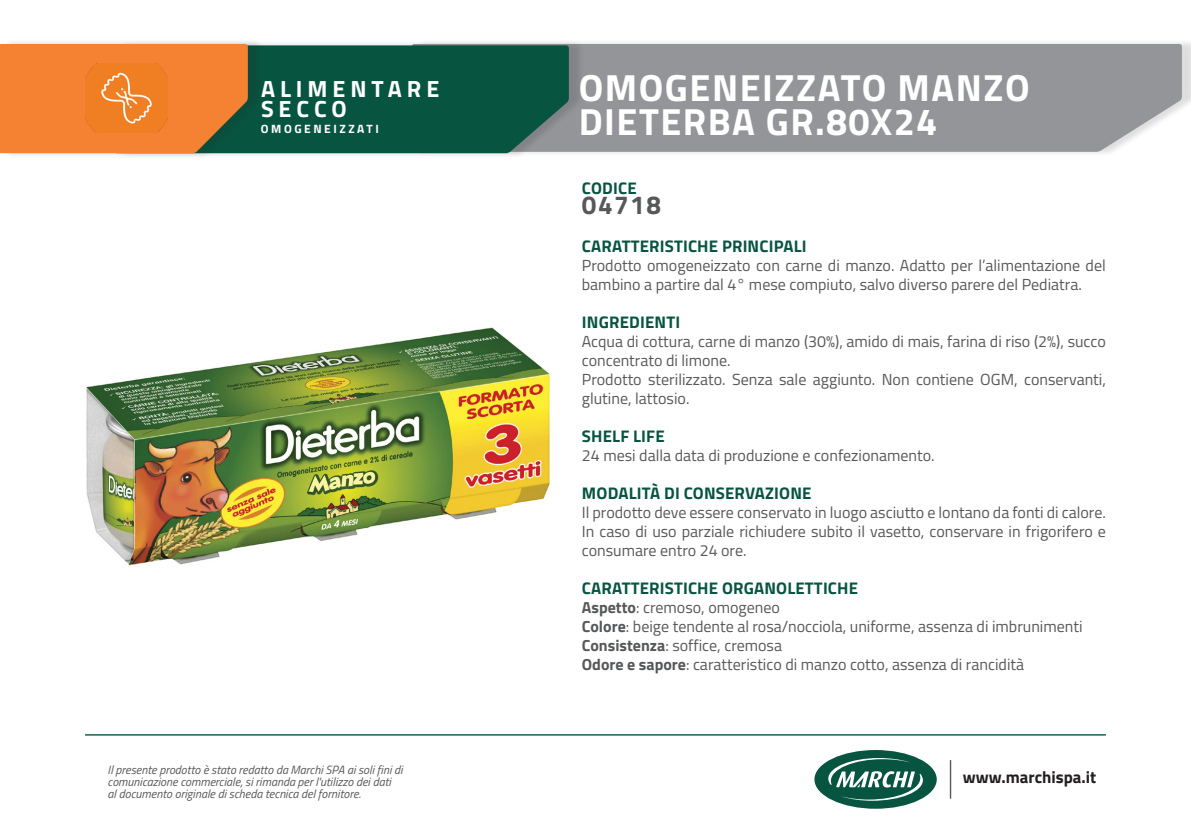
<style>
.page{position:relative;width:1191px;height:840px;background:#fff}
.page>*{position:absolute;margin:0;border:0;box-sizing:border-box;transform-origin:0 0}
.t1{font:700 37.8px "Titillium Web";letter-spacing:.04em;color:#fff}
.t2{font:700 26px "Titillium Web";letter-spacing:.06em;color:#57585a}
.t3{font:700 23.4px/19.8px "Titillium Web";letter-spacing:.21em;color:#fff}
.t4{font:700 16.8px "Titillium Web";letter-spacing:.01em;color:#075541}
.t5{font:700 16.8px "Titillium Web";color:#231f20}
.t6{font:16px/19px "Titillium Web";color:#57585a}
.t7{font:italic 12px/12px "Titillium Web";color:#57585a}
.t8{font:700 12px "Titillium Web";letter-spacing:.21em;color:#fff}
.s1{font-weight:700}
</style>
<div class="page">
<img style="left:86px;top:327px;width:464px;height:239px">
<div style="left:416px;top:39px;width:775px;height:118px;background:#231f20;opacity:.15"></div>
<div style="left:584px;top:44px;width:597px;height:108px;background:#939598"></div>
<div style="left:119px;top:40px;width:465px;height:119px;background:#231f20;opacity:.15"></div>
<div style="left:263px;top:45px;width:306px;height:108px;background:#075541"></div>
<div style="left:4px;top:38px;width:259px;height:121px;background:#231f20;opacity:.15"></div>
<svg style="left:0;top:44px;width:248px;height:109px;background:#e37e32"></svg>
<img style="left:85px;top:63px;width:82px;height:69px">
<hr style="left:949px;top:759px;width:2px;height:39px;background:#57585a">
<div style="left:814px;top:749px;width:122px;height:59px;background:#075541;border-radius:50%"></div>
<svg style="left:828px;top:757px;width:95px;height:43px"></svg>
<hr style="left:85px;top:733px;width:1021px;height:2px;background:#075541">
<p class="t3" style="left:261px;top:78px;width:180px">ALIMENTARE<br>SECCO</p>
<p class="t8" style="left:261px;top:120px;width:119px">OMOGENEIZZATI</p>
<p class="t7" style="left:108px;top:762px;width:296px">Il presente prodotto è stato redatto da Marchi SPA ai soli fini di comunicazione commerciale, si rimanda per l'utilizzo dei dati<br>al documento originale di scheda tecnica del fornitore.</p>
<p class="t1" style="left:578px;top:59px;width:452px">OMOGENEIZZATO MANZO</p>
<p class="t1" style="left:578px;top:93px;width:360px">DIETERBA GR.80X24</p>
<p class="t4" style="left:582px;top:175px;width:56px">CODICE</p>
<p class="t2" style="left:582px;top:185px;width:81px">04718</p>
<p class="t4" style="left:582px;top:233px;width:226px">CARATTERISTICHE PRINCIPALI</p>
<p class="t6" style="left:582px;top:255px;width:525px">Prodotto omogeneizzato con carne di manzo. Adatto per l’alimentazione del bambino a partire dal 4° mese compiuto, salvo diverso parere del Pediatra.</p>
<p class="t4" style="left:582px;top:309px;width:100px">INGREDIENTI</p>
<p class="t6" style="left:582px;top:331px;width:525px">Acqua di cottura, carne di manzo (30%), amido di mais, farina di riso (2%), succo concentrato di limone.</p>
<p class="t6" style="left:582px;top:369px;width:525px">Prodotto sterilizzato. Senza sale aggiunto. Non contiene OGM, conservanti, glutine, lattosio.</p>
<p class="t4" style="left:582px;top:423px;width:84px">SHELF LIFE</p>
<p class="t6" style="left:582px;top:445px;width:354px">24 mesi dalla data di produzione e confezionamento.</p>
<p class="t4" style="left:582px;top:480px;width:231px">MODALITÀ DI CONSERVAZIONE</p>
<p class="t6" style="left:582px;top:502px;width:525px;text-align:justify">Il prodotto deve essere conservato in luogo asciutto e lontano da fonti di calore.<br>In caso di uso parziale richiudere subito il vasetto, conservare in frigorifero e consumare entro 24 ore.</p>
<p class="t4" style="left:582px;top:575px;width:278px">CARATTERISTICHE ORGANOLETTICHE</p>
<p class="t6" style="left:582px;top:597px;width:200px"><span class="s1">Aspetto</span>: cremoso, omogeneo</p>
<p class="t6" style="left:582px;top:616px;width:502px"><span class="s1">Colore</span>: beige tendente al rosa/nocciola, uniforme, assenza di imbrunimenti</p>
<p class="t6" style="left:582px;top:635px;width:202px"><span class="s1">Consistenza</span>: soffice, cremosa</p>
<p class="t6" style="left:582px;top:654px;width:444px"><span class="s1">Odore e sapore</span>: caratteristico di manzo cotto, assenza di rancidità</p>
<p class="t5" style="left:963px;top:764px;width:135px">www.marchispa.it</p>
</div>
